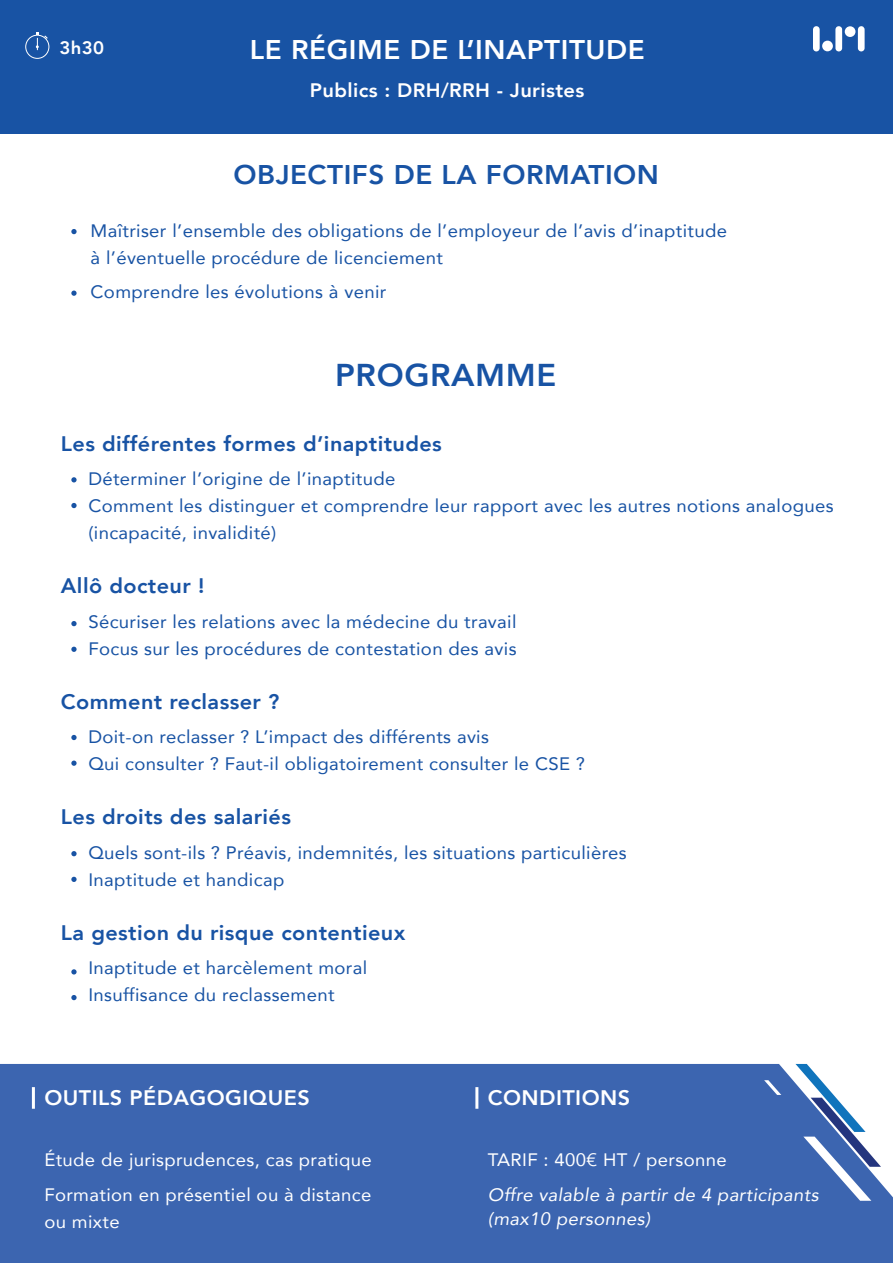
<style>
.page{position:relative;width:893px;height:1263px;background:#fff}
.page>*{position:absolute;margin:0;border:0;box-sizing:border-box;transform-origin:0 0}
.t1{font:800 31.5px "Avenir";letter-spacing:.02em;color:#1853a4}
.t2{font:800 27px "Avenir";letter-spacing:.02em;color:#1853a4}
.t3{font:800 27px "Avenir";letter-spacing:.02em;color:#fff}
.t4{font:800 21px "Avenir";letter-spacing:.02em;color:#1853a4}
.t5{font:800 21px "Avenir";letter-spacing:.02em;color:#fff}
.t6{font:800 19.5px "Avenir";letter-spacing:.02em;color:#fff}
.t7{font:18px/27px "Avenir";letter-spacing:.02em;color:#1853a4}
.t8{font:18px/34.5px "Avenir";letter-spacing:.02em;color:#fff}
.t9{font:italic 18px/24px "Avenir";letter-spacing:.02em;color:#fff}
.t10{font:800 18px "Avenir";color:#fff}
</style>
<div class="page">
<div style="left:0;top:1064px;width:893px;height:199px;background:#3c65b0"></div>
<svg style="left:795px;top:1064px;width:86px;height:103px"></svg>
<hr style="left:475px;top:1087px;width:3px;height:22px;background:#fff">
<hr style="left:32px;top:1087px;width:3px;height:22px;background:#fff">
<svg style="left:71px;top:477px;width:6px;height:5px"></svg>
<svg style="left:71px;top:503px;width:6px;height:5px"></svg>
<svg style="left:71px;top:229px;width:6px;height:5px"></svg>
<svg style="left:71px;top:291px;width:6px;height:5px"></svg>
<svg style="left:71px;top:621px;width:6px;height:5px"></svg>
<svg style="left:71px;top:647px;width:6px;height:5px"></svg>
<svg style="left:71px;top:735px;width:6px;height:5px"></svg>
<svg style="left:71px;top:760px;width:6px;height:6px"></svg>
<svg style="left:71px;top:851px;width:6px;height:5px"></svg>
<svg style="left:71px;top:877px;width:6px;height:5px"></svg>
<svg style="left:71px;top:969px;width:6px;height:5px"></svg>
<svg style="left:71px;top:995px;width:6px;height:5px"></svg>
<div style="left:0;top:0;width:893px;height:134px;background:#1853a4"></div>
<div style="left:25px;top:35px;width:24px;height:24px;border:1px solid #fff;border-radius:50%"></div>
<svg style="left:36px;top:32px;width:12px;height:18px"></svg>
<svg style="left:858px;top:26px;width:7px;height:26px"></svg>
<svg style="left:813px;top:26px;width:7px;height:25px"></svg>
<svg style="left:835px;top:26px;width:7px;height:25px"></svg>
<div style="left:845px;top:26px;width:10px;height:11px;background:#fff;border-radius:50%"></div>
<div style="left:822px;top:41px;width:11px;height:10px;background:#fff;border-radius:50%"></div>
<p class="t10" style="left:59px;top:34px;width:46px">3h30</p>
<h2 class="t3" style="left:250px;top:28px;width:396px">LE RÉGIME DE L’INAPTITUDE</h2>
<p class="t6" style="left:310px;top:75px;width:276px">Publics : DRH/RRH - Juristes</p>
<h2 class="t2" style="left:233px;top:153px;width:427px">OBJECTIFS DE LA FORMATION</h2>
<p class="t7" style="left:91px;top:216px;width:638px">Maîtriser l’ensemble des obligations de l’employeur de l’avis d’inaptitude à l’éventuelle procédure de licenciement</p>
<p class="t7" style="left:91px;top:278px;width:297px">Comprendre les évolutions à venir</p>
<h1 class="t1" style="left:335px;top:350px;width:223px">PROGRAMME</h1>
<p class="t4" style="left:61px;top:427px;width:382px">Les différentes formes d’inaptitudes</p>
<p class="t7" style="left:88px;top:465px;width:747px">Déterminer l’origine de l’inaptitude<br>Comment les distinguer et comprendre leur rapport avec les autres notions analogues (incapacité, invalidité)</p>
<p class="t4" style="left:61px;top:569px;width:145px">Allô docteur !</p>
<p class="t7" style="left:88px;top:607px;width:430px">Sécuriser les relations avec la médecine du travail<br>Focus sur les procédures de contestation des avis</p>
<p class="t4" style="left:61px;top:685px;width:220px">Comment reclasser ?</p>
<p class="t7" style="left:88px;top:723px;width:498px">Doit-on reclasser ? L’impact des différents avis<br>Qui consulter ? Faut-il obligatoirement consulter le CSE ?</p>
<p class="t4" style="left:61px;top:800px;width:232px">Les droits des salariés</p>
<p class="t7" style="left:88px;top:838px;width:540px">Quels sont-ils ? Préavis, indemnités, les situations particulières<br>Inaptitude et handicap</p>
<p class="t4" style="left:61px;top:916px;width:346px">La gestion du risque contentieux</p>
<p class="t7" style="left:88px;top:954px;width:280px">Inaptitude et harcèlement moral<br>Insuffisance du reclassement</p>
<p class="t5" style="left:44px;top:1081px;width:267px">OUTILS PÉDAGOGIQUES</p>
<p class="t8" style="left:44px;top:1142px;width:329px">Étude de jurisprudences, cas pratique<br>Formation en présentiel ou à distance</p>
<p class="t8" style="left:44px;top:1204px;width:77px">ou mixte</p>
<p class="t5" style="left:488px;top:1081px;width:144px">CONDITIONS</p>
<p class="t8" style="left:488px;top:1142px;width:240px">TARIF : 400€ HT / personne</p>
<p class="t9" style="left:488px;top:1182px;width:332px">Offre valable à partir de 4 participants (max10 personnes)</p>
</div>
